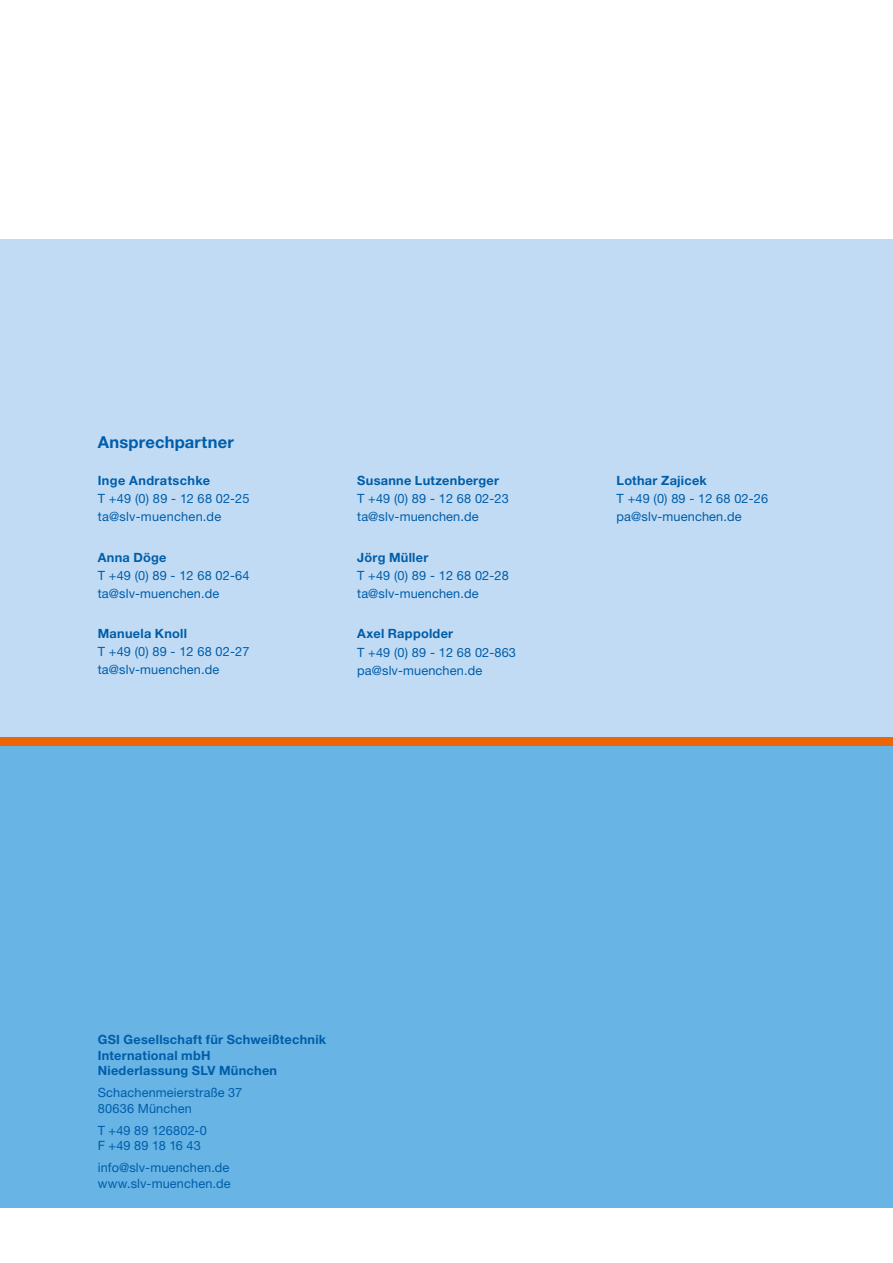
<style>
.page{position:relative;width:893px;height:1263px;background:#fff}
.page>*{position:absolute;margin:0;border:0;box-sizing:border-box;transform-origin:0 0}
.t1{font:700 16.5px "Helvetica Neue LT Std";letter-spacing:.015em;color:#005da9}
.t2{font:12.75px/18px "Helvetica Neue LT Std";letter-spacing:.01em;color:#005da9}
.t3{font:700 12.75px/15.3px "Helvetica Neue LT Std";letter-spacing:.02em;color:#005da9}
</style>
<div class="page">
<div style="left:0;top:239px;width:893px;height:506px;background:#c1dbf4"></div>
<div style="left:0;top:745px;width:893px;height:464px;background:#67b4e5"></div>
<div style="left:0;top:737px;width:893px;height:8px;background:#ec6608"></div>
<p class="t1" style="left:98px;top:432px;width:138px">Ansprechpartner</p>
<p class="t3" style="left:98px;top:472px;width:114px">Inge Andratschke</p>
<p class="t2" style="left:98px;top:489px;width:153px">T +49 (0) 89 - 12 68 02-25 ta@slv-muenchen.de</p>
<p class="t3" style="left:98px;top:549px;width:70px">Anna Döge</p>
<p class="t2" style="left:98px;top:566px;width:153px">T +49 (0) 89 - 12 68 02-64 ta@slv-muenchen.de</p>
<p class="t3" style="left:98px;top:626px;width:91px">Manuela Knoll</p>
<p class="t2" style="left:98px;top:643px;width:153px">T +49 (0) 89 - 12 68 02-27 ta@slv-muenchen.de</p>
<p class="t3" style="left:357px;top:472px;width:143px">Susanne Lutzenberger</p>
<p class="t2" style="left:357px;top:489px;width:153px">T +49 (0) 89 - 12 68 02-23 ta@slv-muenchen.de</p>
<p class="t3" style="left:357px;top:549px;width:73px">Jörg Müller</p>
<p class="t2" style="left:357px;top:566px;width:153px">T +49 (0) 89 - 12 68 02-28 ta@slv-muenchen.de</p>
<p class="t3" style="left:357px;top:626px;width:98px">Axel Rappolder</p>
<p class="t2" style="left:357px;top:643px;width:160px">T +49 (0) 89 - 12 68 02-863 pa@slv-muenchen.de</p>
<p class="t3" style="left:617px;top:472px;width:92px">Lothar Zajicek</p>
<p class="t2" style="left:617px;top:489px;width:153px">T +49 (0) 89 - 12 68 02-26 pa@slv-muenchen.de</p>
<p class="t3" style="left:98px;top:1032px;width:230px">GSI Gesellschaft für Schweißtechnik<br>International mbH<br>Niederlassung SLV München</p>
<p class="t2" style="left:98px;top:1085px;width:146px;line-height:15.3px">Schachenmeierstraße 37<br>80636 München</p>
<p class="t2" style="left:98px;top:1122px;width:111px;line-height:15.3px">T +49 89 126802-0<br>F +49 89 18 16 43</p>
<p class="t2" style="left:98px;top:1160px;width:134px;line-height:15.3px">info@slv-muenchen.de www.slv-muenchen.de</p>
</div>
